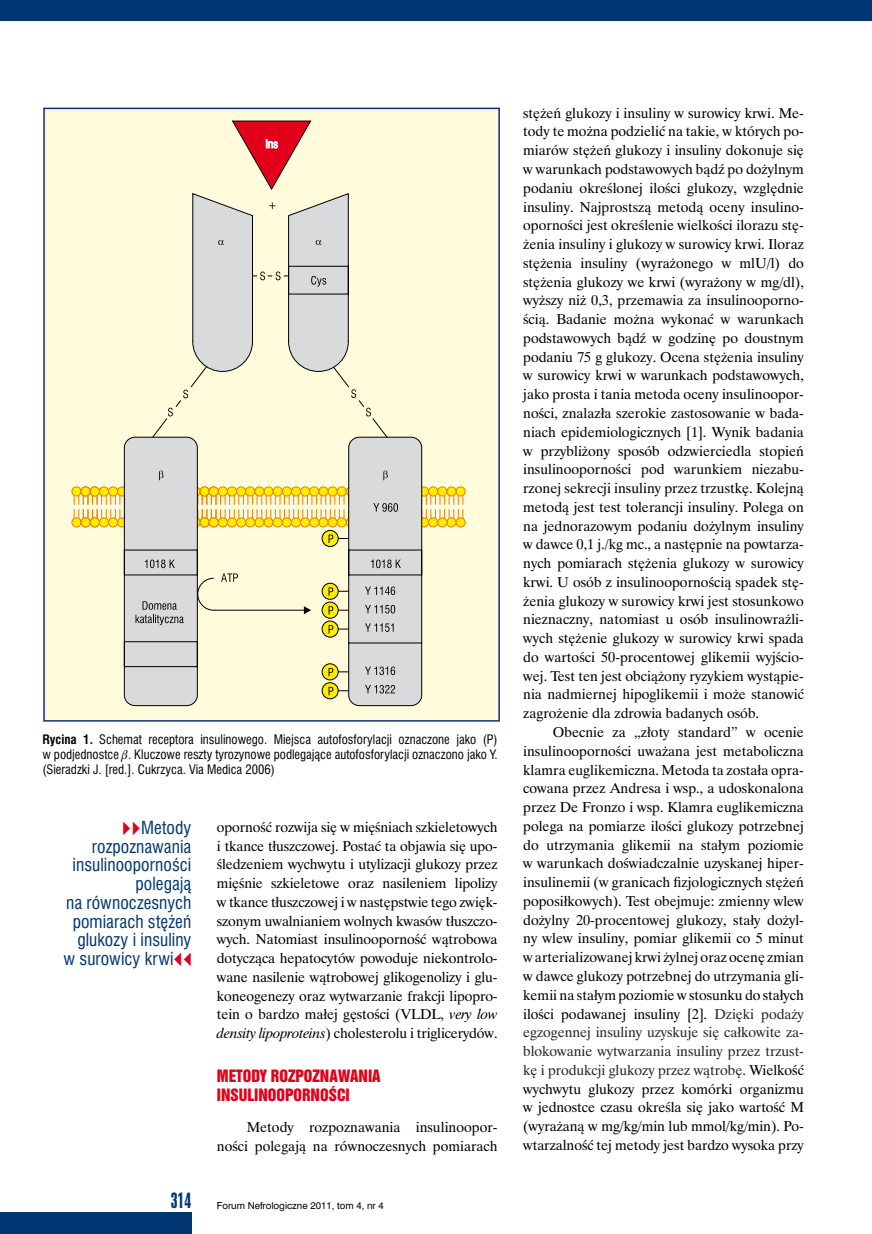
<style>
.page{position:relative;width:872px;height:1234px;background:#fff}
.page>*{position:absolute;margin:0;border:0;box-sizing:border-box;transform-origin:0 0}
.t1{font:18px "Swis 924 PL";color:#003772}
.t2{font:16.5px/18.8px "Swis 721 Cn PL";letter-spacing:.005em;color:#003772;text-align:right}
.t3{font:14.25px/18.8px "Time Ibis EE";color:#000;text-align:justify}
.t4{font:14.25px "Swis 921 PL";color:#e2001a}
.t5{font:12px/14.7px "Swis 721 Cn PL";color:#000;text-align:justify}
.t6{font:9px "Swis 721 PL";color:#000}
.s1{font-weight:700}
.s2{font-family:"Newspaper Pi PL";color:#e2001a}
.s3{font-style:italic}
.s4{color:#292526}
</style>
<div class="page">
<div style="left:0;top:0;width:872px;height:21px;background:#003772"></div>
<div style="left:0;top:1212px;width:191px;height:21px;background:#003772"></div>
<div style="left:44px;top:108px;width:455px;height:612px;background:#fffbdb"></div>
<div style="left:43px;top:108px;width:457px;height:613px;border:2px solid #162983"></div>
<div style="left:72px;top:487px;width:9px;height:9px;background:#ffed00;border-radius:50%"></div>
<div style="left:72px;top:486px;width:9px;height:10px;border:1px solid #ee7f00;border-radius:50%"></div>
<div style="left:72px;top:517px;width:9px;height:10px;background:#ffed00;border-radius:50%"></div>
<div style="left:72px;top:517px;width:9px;height:10px;border:1px solid #ee7f00;border-radius:50%"></div>
<div style="left:83px;top:494px;width:5px;height:26px;border:1px solid #ee7f00"></div>
<div style="left:81px;top:487px;width:9px;height:9px;background:#ffed00;border-radius:50%"></div>
<div style="left:81px;top:486px;width:10px;height:10px;border:1px solid #ee7f00;border-radius:50%"></div>
<div style="left:81px;top:517px;width:9px;height:10px;background:#ffed00;border-radius:50%"></div>
<div style="left:81px;top:517px;width:10px;height:10px;border:1px solid #ee7f00;border-radius:50%"></div>
<div style="left:92px;top:494px;width:5px;height:26px;border:1px solid #ee7f00"></div>
<div style="left:90px;top:487px;width:9px;height:9px;background:#ffed00;border-radius:50%"></div>
<div style="left:90px;top:486px;width:10px;height:10px;border:1px solid #ee7f00;border-radius:50%"></div>
<div style="left:90px;top:517px;width:9px;height:10px;background:#ffed00;border-radius:50%"></div>
<div style="left:90px;top:517px;width:10px;height:10px;border:1px solid #ee7f00;border-radius:50%"></div>
<div style="left:101px;top:494px;width:6px;height:26px;border:1px solid #ee7f00"></div>
<div style="left:99px;top:487px;width:9px;height:9px;background:#ffed00;border-radius:50%"></div>
<div style="left:99px;top:486px;width:10px;height:10px;border:1px solid #ee7f00;border-radius:50%"></div>
<div style="left:99px;top:517px;width:9px;height:10px;background:#ffed00;border-radius:50%"></div>
<div style="left:99px;top:517px;width:10px;height:10px;border:1px solid #ee7f00;border-radius:50%"></div>
<svg style="left:118px;top:487px;width:9px;height:9px"></svg>
<div style="left:117px;top:486px;width:10px;height:10px;border:1px solid #ee7f00;border-radius:50%"></div>
<svg style="left:118px;top:517px;width:9px;height:10px"></svg>
<div style="left:117px;top:517px;width:10px;height:10px;border:1px solid #ee7f00;border-radius:50%"></div>
<div style="left:110px;top:494px;width:6px;height:26px;border:1px solid #ee7f00"></div>
<div style="left:108px;top:487px;width:10px;height:9px;background:#ffed00;border-radius:50%"></div>
<div style="left:108px;top:486px;width:10px;height:10px;border:1px solid #ee7f00;border-radius:50%"></div>
<div style="left:108px;top:517px;width:10px;height:10px;background:#ffed00;border-radius:50%"></div>
<div style="left:108px;top:517px;width:10px;height:10px;border:1px solid #ee7f00;border-radius:50%"></div>
<div style="left:458px;top:494px;width:5px;height:26px;border:1px solid #ee7f00"></div>
<div style="left:456px;top:487px;width:9px;height:9px;background:#ffed00;border-radius:50%"></div>
<div style="left:455px;top:486px;width:10px;height:10px;border:1px solid #ee7f00;border-radius:50%"></div>
<div style="left:456px;top:517px;width:9px;height:10px;background:#ffed00;border-radius:50%"></div>
<div style="left:455px;top:517px;width:10px;height:10px;border:1px solid #ee7f00;border-radius:50%"></div>
<div style="left:447px;top:487px;width:9px;height:9px;background:#ffed00;border-radius:50%"></div>
<div style="left:446px;top:486px;width:10px;height:10px;border:1px solid #ee7f00;border-radius:50%"></div>
<div style="left:447px;top:517px;width:9px;height:10px;background:#ffed00;border-radius:50%"></div>
<div style="left:446px;top:517px;width:10px;height:10px;border:1px solid #ee7f00;border-radius:50%"></div>
<div style="left:439px;top:494px;width:6px;height:26px;border:1px solid #ee7f00"></div>
<div style="left:438px;top:487px;width:9px;height:9px;background:#ffed00;border-radius:50%"></div>
<div style="left:437px;top:486px;width:10px;height:10px;border:1px solid #ee7f00;border-radius:50%"></div>
<div style="left:438px;top:517px;width:9px;height:10px;background:#ffed00;border-radius:50%"></div>
<div style="left:437px;top:517px;width:10px;height:10px;border:1px solid #ee7f00;border-radius:50%"></div>
<div style="left:421px;top:494px;width:6px;height:26px;border:1px solid #ee7f00"></div>
<svg style="left:419px;top:487px;width:9px;height:9px"></svg>
<div style="left:419px;top:486px;width:10px;height:10px;border:1px solid #ee7f00;border-radius:50%"></div>
<svg style="left:419px;top:517px;width:9px;height:10px"></svg>
<div style="left:419px;top:517px;width:10px;height:10px;border:1px solid #ee7f00;border-radius:50%"></div>
<div style="left:430px;top:494px;width:6px;height:26px;border:1px solid #ee7f00"></div>
<div style="left:428px;top:487px;width:10px;height:9px;background:#ffed00;border-radius:50%"></div>
<div style="left:428px;top:486px;width:10px;height:10px;border:1px solid #ee7f00;border-radius:50%"></div>
<div style="left:428px;top:517px;width:10px;height:10px;background:#ffed00;border-radius:50%"></div>
<div style="left:428px;top:517px;width:10px;height:10px;border:1px solid #ee7f00;border-radius:50%"></div>
<div style="left:73px;top:504px;width:393px;height:5px;background:#fffbdb"></div>
<svg style="left:401px;top:436px;width:21px;height:270px;background:#cdcece"></svg>
<svg style="left:124px;top:120px;width:277px;height:586px"></svg>
<p class="t5" style="left:43px;top:732px;width:456px"><span class="s1">Rycina 1.</span> Schemat receptora insulinowego. Miejsca autofosforylacji oznaczone jako (P) w podjednostce . Kluczowe reszty tyrozynowe podlegające autofosforylacji oznaczono jako Y. (Sieradzki J. [red.]. Cukrzyca. Via Medica 2006)</p>
<p class="t2" style="left:64px;top:817px;width:129px"><span class="s2">VV</span>Metody rozpoznawania insulinooporności polegają<br>na równoczesnych pomiarach stężeń glukozy i insuliny w surowicy krwi<span class="s2">CC</span></p>
<p class="t3" style="left:217px;top:817px;width:282px">oporność rozwija się w mięśniach szkieletowych i tkance tłuszczowej. Postać ta objawia się upo&shy;śledzeniem wychwytu i utylizacji glukozy przez mięśnie szkieletowe oraz nasileniem lipolizy w tkance tłuszczowej i w następstwie tego zwięk&shy;szonym uwalnianiem wolnych kwasów tłuszczo&shy;wych. Natomiast insulinooporność wątrobowa dotycząca hepatocytów powoduje niekontrolo&shy;wane nasilenie wątrobowej glikogenolizy i glu&shy;koneogenezy oraz wytwarzanie frakcji lipopro&shy;tein o bardzo małej gęstości (VLDL, <span class="s3">very low density lipoproteins</span>) cholesterolu i triglicerydów.</p>
<p class="t4" style="left:217px;top:1065px;width:124px">METODY ROZPOZNAWA</p>
<p class="t4" style="left:358px;top:1065px;width:24px">NIA</p>
<p class="t4" style="left:217px;top:1083px;width:61px">INSULINOOPOR</p>
<p class="t4" style="left:310px;top:1083px;width:41px">NOŚCI</p>
<p class="t3" style="left:217px;top:1117px;width:282px;text-align:right">Metody rozpoznawania insulinoopor&shy;ności polegają na równoczesnych pomiarach</p>
<p class="t1" style="left:171px;top:1187px;width:22px">314</p>
<p class="t6" style="left:217px;top:1199px;width:168px">Forum Nefrologiczne 2011, tom 4, nr 4</p>
<p class="t3" style="left:523px;top:103px;width:282px">stężeń glukozy i insuliny w surowicy krwi. Me&shy;tody te można podzielić na takie, w których po&shy;miarów stężeń glukozy i insuliny dokonuje się w warunkach podstawowych bądź po dożylnym podaniu określonej ilości glukozy, względnie insuliny. Najprostszą metodą oceny insulino&shy;oporności jest określenie wielkości ilorazu stę&shy;żenia insuliny i glukozy w surowicy krwi. Iloraz stężenia insuliny (wyrażonego w mlU/l) do stężenia glukozy we krwi (wyrażony w mg/dl), wyższy niż 0,3, przemawia za insulinooporno&shy;ścią. Badanie można wykonać w warunkach podstawowych bądź w godzinę po doustnym podaniu 75 g glukozy. Ocena stężenia insuliny w surowicy krwi w warunkach podstawowych, jako prosta i tania metoda oceny insulinoopor&shy;ności, znalazła szerokie zastosowanie w bada&shy;niach epidemiologicznych [1]. Wynik badania w przybliżony sposób odzwierciedla stopień insulinooporności pod warunkiem niezabu&shy;rzonej sekrecji insuliny przez trzustkę. Kolejną metodą jest test tolerancji insuliny. Polega on na jednorazowym podaniu dożylnym insuliny w dawce 0,1 j./kg mc., a następnie na powtarza&shy;nych pomiarach stężenia glukozy w surowicy krwi. U osób z insulinoopornością spadek stę&shy;żenia glukozy w surowicy krwi jest stosunkowo nieznaczny, natomiast u osób insulinowrażli&shy;wych stężenie glukozy w surowicy krwi spada do wartości 50-procentowej glikemii wyjścio&shy;wej. Test ten jest obciążony ryzykiem wystąpie&shy;nia nadmiernej hipoglikemii i może stanowić zagrożenie dla zdrowia badanych osób.</p>
<p class="t3" style="left:523px;top:722px;width:282px;text-indent:30px">Obecnie za „złoty standard” w ocenie insulinooporności uważana jest metaboliczna klamra euglikemiczna. Metoda ta została opra&shy;cowana przez Andresa i wsp., a udoskonalona przez De Fronzo i wsp. Klamra euglikemiczna polega na pomiarze ilości glukozy potrzebnej do utrzymania glikemii na stałym poziomie w warunkach doświadczalnie uzyskanej hiper&shy;insulinemii (w granicach fizjologicznych stężeń poposiłkowych). Test obejmuje: zmienny wlew dożylny 20-procentowej glukozy, stały dożyl&shy;ny wlew insuliny, pomiar glikemii co 5 minut w arterializowanej krwi żylnej oraz ocenę zmian w dawce glukozy potrzebnej do utrzymania gli&shy;kemii na stałym poziomie w stosunku do stałych ilości podawanej insuliny [2]. <span class="s4">Dzięki podaży egzogennej insuliny uzyskuje się całkowite za&shy;blokowanie wytwarzania insuliny przez trzust&shy;kę i produkcji glukozy przez wątrobę.</span> Wielkość wychwytu glukozy przez komórki organizmu w jednostce czasu określa się jako wartość M (wyrażaną w mg/kg/min lub mmol/kg/min). Po&shy;wtarzalność tej metody jest bardzo wysoka przy</p>
</div>
